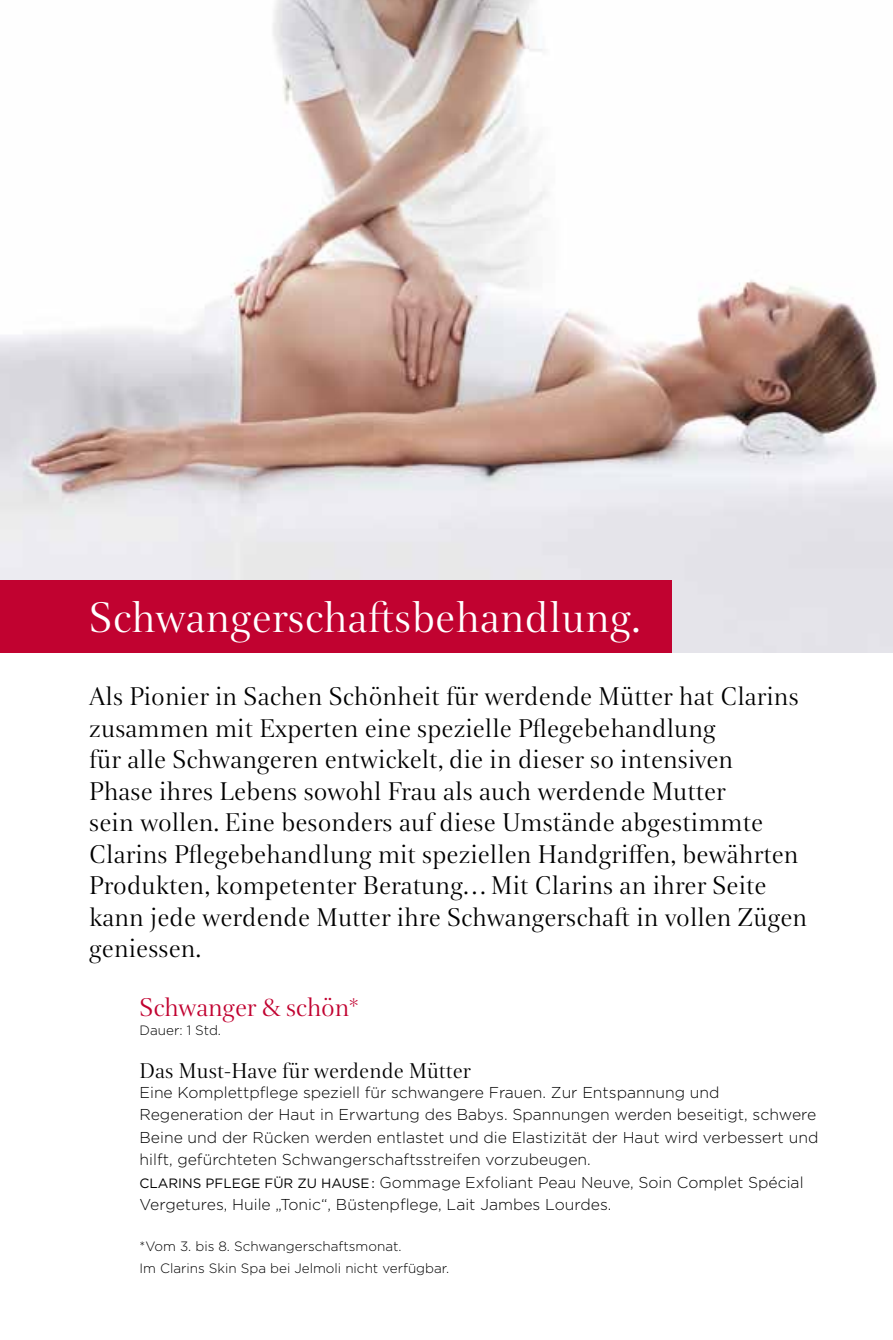
<style>
.page{position:relative;width:893px;height:1340px;background:#fff}
.page>*{position:absolute;margin:0;border:0;box-sizing:border-box;transform-origin:0 0}
.t1{font:45px "Clarins";color:#fff}
.t2{font:27px/31.5px "Clarins";color:#000}
.t3{font:27px "Clarins";letter-spacing:-.01em;color:#c10230}
.t4{font:22.5px "Clarins";color:#000}
.t5{font:300 15.75px/22.5px "Gotham";color:#000}
.t6{font:300 13.5px/22.5px "Gotham";color:#000}
.s1{font-weight:400;font-size:13.5px}
</style>
<div class="page">
<img style="left:0;top:0;width:893px;height:652px">
<div style="left:0;top:580px;width:672px;height:72px;background:#c10230"></div>
<h1 class="t1" style="left:89px;top:585px;width:553px">Schwangerschaftsbehandlung.</h1>
<p class="t2" style="left:89px;top:678px;width:720px">Als Pionier in Sachen Schönheit für werdende Mütter hat Clarins zusammen mit Experten eine spezielle Pflegebehandlung<br>für alle Schwangeren entwickelt, die in dieser so intensiven<br>Phase ihres Lebens sowohl Frau als auch werdende Mutter<br>sein wollen. Eine besonders auf diese Umstände abgestimmte Clarins Pflegebehandlung mit speziellen Handgriffen, bewährten Produkten, kompetenter Beratung… Mit Clarins an ihrer Seite kann jede werdende Mutter ihre Schwangerschaft in vollen Zügen geniessen.</p>
<p class="t3" style="left:140px;top:987px;width:221px">Schwanger &amp; schön*</p>
<p class="t6" style="left:140px;top:1018px;width:83px">Dauer: 1 Std.</p>
<p class="t4" style="left:140px;top:1055px;width:333px">Das Must-Have für werdende Mütter</p>
<p class="t5" style="left:140px;top:1080px;width:680px">Eine Komplettpflege speziell für schwangere Frauen. Zur Entspannung und Regeneration der Haut in Erwartung des Babys. Spannungen werden beseitigt, schwere Beine und der Rücken werden entlastet und die Elastizität der Haut wird verbessert und hilft, gefürchteten Schwangerschaftsstreifen vorzubeugen.<br><span class="s1">CLARINS PFLEGE FÜR ZU HAUSE :</span> Gommage Exfoliant Peau Neuve, Soin Complet Spécial Vergetures, Huile „Tonic“, Büstenpflege, Lait Jambes Lourdes.</p>
<p class="t6" style="left:140px;top:1234px;width:311px">*Vom 3. bis 8. Schwangerschaftsmonat.<br>Im Clarins Skin Spa bei Jelmoli nicht verfügbar.</p>
</div>
